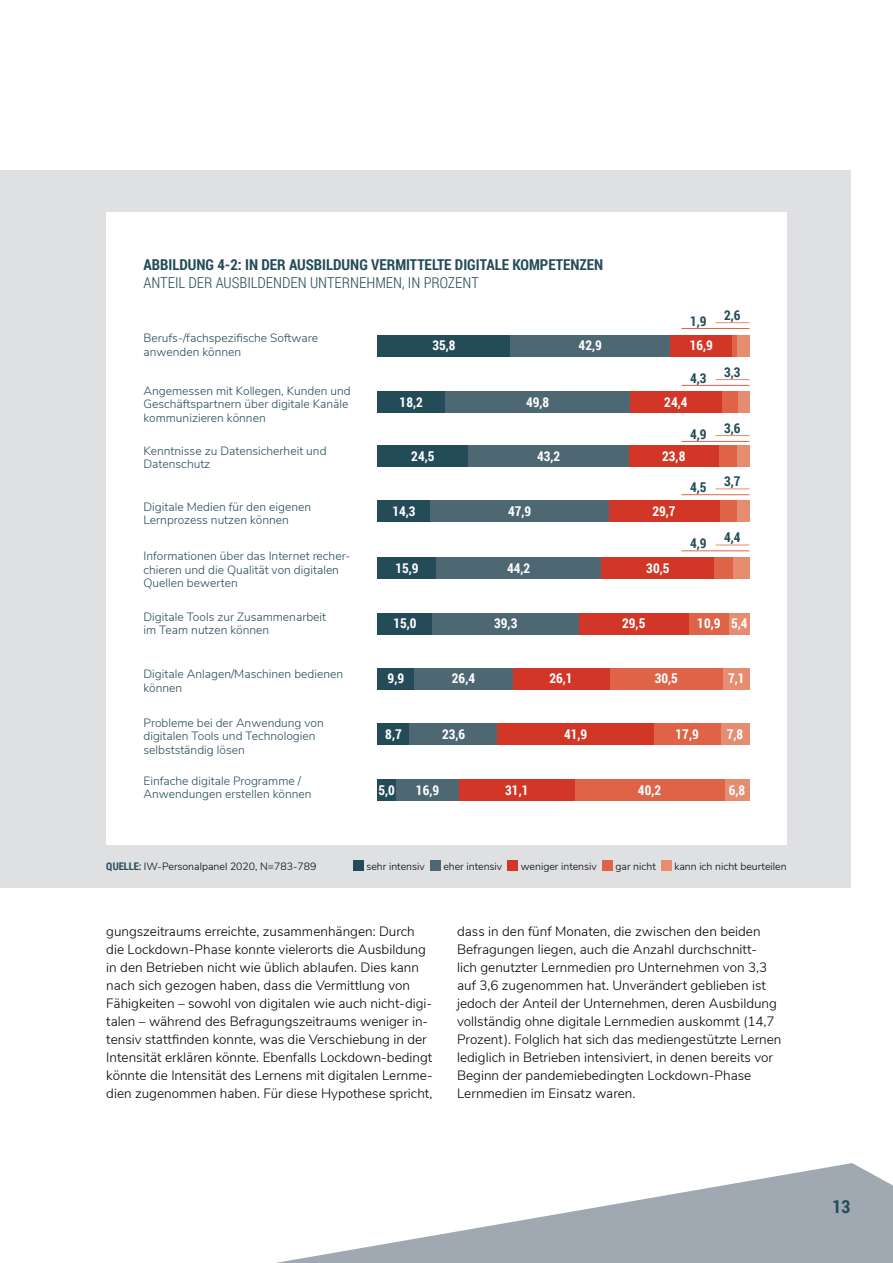
<style>
.page{position:relative;width:893px;height:1263px;background:#fff}
.page>*{position:absolute;margin:0;border:0;box-sizing:border-box;transform-origin:0 0}
.t1{font:700 18px "Roboto Condensed";color:#234b58}
.t2{font:700 15px "Roboto Condensed";color:#234b58}
.t3{font:300 15px "Roboto Condensed";color:#234b58}
.t4{font:300 13.5px/18px "Nunito Sans";color:#000}
.t5{font:700 13.5px "Roboto Condensed";color:#fff}
.t6{font:700 13.5px "Roboto Condensed";color:#234b58}
.t7{font:300 12px/13.5px "Nunito Sans";color:#234b58}
.t8{font:300 10.5px "Nunito Sans";color:#000}
.s1{font-family:"Roboto Condensed";font-weight:700;color:#234b58}
</style>
<div class="page">
<svg style="left:276px;top:1163px;width:617px;height:100px;fill:#a0a9b1"></svg>
<div style="left:0;top:170px;width:850px;height:718px;background:#dfe0e2"></div>
<div style="left:106px;top:213px;width:681px;height:632px;background:#fff"></div>
<div style="left:353px;top:860px;width:11px;height:11px;background:#234b58"></div>
<div style="left:430px;top:860px;width:11px;height:11px;background:#4d6773"></div>
<div style="left:508px;top:860px;width:10px;height:11px;background:#d13627"></div>
<div style="left:602px;top:860px;width:11px;height:11px;background:#de6347"></div>
<div style="left:661px;top:860px;width:11px;height:11px;background:#e58c71"></div>
<div style="left:377px;top:335px;width:133px;height:21px;background:#234b58"></div>
<div style="left:377px;top:392px;width:68px;height:21px;background:#234b58"></div>
<div style="left:377px;top:445px;width:91px;height:22px;background:#234b58"></div>
<div style="left:377px;top:501px;width:54px;height:21px;background:#234b58"></div>
<div style="left:377px;top:558px;width:59px;height:21px;background:#234b58"></div>
<div style="left:377px;top:613px;width:56px;height:21px;background:#234b58"></div>
<div style="left:377px;top:668px;width:37px;height:21px;background:#234b58"></div>
<div style="left:377px;top:723px;width:33px;height:22px;background:#234b58"></div>
<div style="left:377px;top:779px;width:19px;height:22px;background:#234b58"></div>
<div style="left:510px;top:335px;width:160px;height:21px;background:#4d6773"></div>
<div style="left:445px;top:392px;width:185px;height:21px;background:#4d6773"></div>
<div style="left:468px;top:445px;width:161px;height:22px;background:#4d6773"></div>
<div style="left:431px;top:501px;width:178px;height:21px;background:#4d6773"></div>
<div style="left:436px;top:558px;width:165px;height:21px;background:#4d6773"></div>
<div style="left:433px;top:613px;width:146px;height:21px;background:#4d6773"></div>
<div style="left:414px;top:668px;width:99px;height:21px;background:#4d6773"></div>
<div style="left:410px;top:723px;width:88px;height:22px;background:#4d6773"></div>
<div style="left:396px;top:779px;width:63px;height:22px;background:#4d6773"></div>
<div style="left:738px;top:392px;width:11px;height:21px;background:#e58c71"></div>
<div style="left:737px;top:445px;width:12px;height:22px;background:#e58c71"></div>
<div style="left:736px;top:501px;width:13px;height:21px;background:#e58c71"></div>
<div style="left:729px;top:613px;width:20px;height:21px;background:#e58c71"></div>
<div style="left:723px;top:668px;width:26px;height:21px;background:#e58c71"></div>
<div style="left:720px;top:723px;width:29px;height:22px;background:#e58c71"></div>
<div style="left:724px;top:779px;width:25px;height:22px;background:#e58c71"></div>
<div style="left:721px;top:392px;width:17px;height:21px;background:#de6347"></div>
<div style="left:718px;top:445px;width:19px;height:22px;background:#de6347"></div>
<div style="left:719px;top:501px;width:17px;height:21px;background:#de6347"></div>
<div style="left:689px;top:613px;width:40px;height:21px;background:#de6347"></div>
<div style="left:610px;top:668px;width:113px;height:21px;background:#de6347"></div>
<div style="left:654px;top:723px;width:66px;height:22px;background:#de6347"></div>
<div style="left:575px;top:779px;width:149px;height:22px;background:#de6347"></div>
<div style="left:579px;top:613px;width:110px;height:21px;background:#d13627"></div>
<div style="left:513px;top:668px;width:97px;height:21px;background:#d13627"></div>
<div style="left:498px;top:723px;width:156px;height:22px;background:#d13627"></div>
<div style="left:459px;top:779px;width:116px;height:22px;background:#d13627"></div>
<div style="left:670px;top:335px;width:63px;height:21px;background:#d13627"></div>
<div style="left:630px;top:392px;width:91px;height:21px;background:#d13627"></div>
<div style="left:629px;top:445px;width:89px;height:22px;background:#d13627"></div>
<div style="left:609px;top:501px;width:110px;height:21px;background:#d13627"></div>
<div style="left:601px;top:558px;width:114px;height:21px;background:#d13627"></div>
<div style="left:737px;top:335px;width:12px;height:21px;background:#e58c71"></div>
<hr style="left:733px;top:335px;width:4px;height:21px;background:#de6347">
<div style="left:733px;top:558px;width:16px;height:21px;background:#e58c71"></div>
<div style="left:715px;top:558px;width:18px;height:21px;background:#de6347"></div>
<hr style="left:681px;top:328px;width:68px;height:1px;background:#de6347">
<hr style="left:681px;top:385px;width:68px;height:1px;background:#de6347">
<hr style="left:681px;top:441px;width:68px;height:1px;background:#de6347">
<hr style="left:681px;top:494px;width:68px;height:1px;background:#de6347">
<hr style="left:681px;top:550px;width:68px;height:1px;background:#de6347">
<hr style="left:715px;top:322px;width:34px;height:1px;background:#e58c71">
<hr style="left:715px;top:379px;width:34px;height:1px;background:#e58c71">
<hr style="left:715px;top:435px;width:34px;height:1px;background:#e58c71">
<hr style="left:715px;top:488px;width:34px;height:1px;background:#e58c71">
<hr style="left:715px;top:545px;width:34px;height:1px;background:#e58c71">
<p class="t2" style="left:144px;top:254px;width:461px">ABBILDUNG 4-2: IN DER AUSBILDUNG VERMITTELTE DIGITALE KOMPETENZEN</p>
<p class="t3" style="left:144px;top:272px;width:337px">ANTEIL DER AUSBILDENDEN UNTERNEHMEN, IN PROZENT</p>
<p class="t6" style="left:690px;top:312px;width:18px">1,9</p>
<p class="t6" style="left:724px;top:306px;width:18px">2,6</p>
<p class="t7" style="left:144px;top:330px;width:176px">Berufs-/fachspezifische Software anwenden können</p>
<p class="t7" style="left:144px;top:383px;width:209px">Angemessen mit Kollegen, Kunden und<br>Geschäftspartnern über digitale Kanäle kommunizieren können</p>
<p class="t7" style="left:144px;top:443px;width:185px">Kenntnisse zu Datensicherheit und<br>Datenschutz</p>
<p class="t7" style="left:144px;top:499px;width:169px">Digitale Medien für den eigenen<br>Lernprozess nutzen können</p>
<p class="t7" style="left:144px;top:549px;width:208px">Informationen über das Internet recher&shy;chieren und die Qualität von digitalen<br>Quellen bewerten</p>
<p class="t7" style="left:144px;top:609px;width:184px">Digitale Tools zur Zusammenarbeit im Team nutzen können</p>
<p class="t7" style="left:144px;top:666px;width:201px">Digitale Anlagen/Maschinen bedienen können</p>
<p class="t7" style="left:144px;top:715px;width:182px">Probleme bei der Anwendung von digitalen Tools und Technologien selbstständig lösen</p>
<p class="t7" style="left:144px;top:773px;width:169px">Einfache digitale Programme /<br>Anwendungen erstellen können</p>
<p class="t5" style="left:432px;top:336px;width:25px">35,8</p>
<p class="t5" style="left:579px;top:336px;width:25px">42,9</p>
<p class="t5" style="left:690px;top:336px;width:25px">16,9</p>
<p class="t6" style="left:690px;top:368px;width:18px">4,3</p>
<p class="t6" style="left:724px;top:363px;width:18px">3,3</p>
<p class="t5" style="left:400px;top:393px;width:25px">18,2</p>
<p class="t5" style="left:526px;top:393px;width:25px">49,8</p>
<p class="t5" style="left:664px;top:393px;width:25px">24,4</p>
<p class="t6" style="left:690px;top:424px;width:18px">4,9</p>
<p class="t6" style="left:724px;top:419px;width:18px">3,6</p>
<p class="t5" style="left:411px;top:446px;width:25px">24,5</p>
<p class="t5" style="left:537px;top:446px;width:25px">43,2</p>
<p class="t5" style="left:662px;top:446px;width:25px">23,8</p>
<p class="t6" style="left:690px;top:478px;width:18px">4,5</p>
<p class="t6" style="left:724px;top:472px;width:18px">3,7</p>
<p class="t5" style="left:392px;top:502px;width:25px">14,3</p>
<p class="t5" style="left:508px;top:501px;width:25px">47,9</p>
<p class="t5" style="left:652px;top:502px;width:25px">29,7</p>
<p class="t6" style="left:690px;top:534px;width:18px">4,9</p>
<p class="t6" style="left:724px;top:528px;width:18px">4,4</p>
<p class="t5" style="left:395px;top:558px;width:25px">15,9</p>
<p class="t5" style="left:507px;top:558px;width:25px">44,2</p>
<p class="t5" style="left:646px;top:558px;width:25px">30,5</p>
<p class="t5" style="left:393px;top:614px;width:25px">15,0</p>
<p class="t5" style="left:494px;top:614px;width:25px">39,3</p>
<p class="t5" style="left:622px;top:614px;width:25px">29,5</p>
<p class="t5" style="left:697px;top:614px;width:25px">10,9</p>
<p class="t5" style="left:731px;top:614px;width:18px">5,4</p>
<p class="t5" style="left:388px;top:669px;width:18px">9,9</p>
<p class="t5" style="left:452px;top:669px;width:25px">26,4</p>
<p class="t5" style="left:549px;top:669px;width:25px">26,1</p>
<p class="t5" style="left:655px;top:669px;width:25px">30,5</p>
<p class="t5" style="left:728px;top:669px;width:18px">7,1</p>
<p class="t5" style="left:385px;top:724px;width:18px">8,7</p>
<p class="t5" style="left:442px;top:724px;width:25px">23,6</p>
<p class="t5" style="left:564px;top:724px;width:25px">41,9</p>
<p class="t5" style="left:676px;top:724px;width:25px">17,9</p>
<p class="t5" style="left:727px;top:724px;width:18px">7,8</p>
<p class="t5" style="left:378px;top:780px;width:18px">5,0</p>
<p class="t5" style="left:416px;top:780px;width:25px">16,9</p>
<p class="t5" style="left:505px;top:780px;width:25px">31,1</p>
<p class="t5" style="left:638px;top:780px;width:25px">40,2</p>
<p class="t5" style="left:729px;top:780px;width:18px">6,8</p>
<p class="t8" style="left:106px;top:859px;width:212px"><span class="s1">QUELLE:</span> IW-Personalpanel 2020, N=783-789</p>
<p class="t8" style="left:366px;top:859px;width:60px">sehr intensiv</p>
<p class="t8" style="left:443px;top:859px;width:60px">eher intensiv</p>
<p class="t8" style="left:521px;top:859px;width:78px">weniger intensiv</p>
<p class="t8" style="left:615px;top:859px;width:42px">gar nicht</p>
<p class="t8" style="left:674px;top:859px;width:114px">kann ich nicht beurteilen</p>
<p class="t4" style="left:106px;top:921px;width:328px">gungszeitraums erreichte, zusammenhängen: Durch die Lockdown-Phase konnte vielerorts die Ausbildung in den Betrieben nicht wie üblich ablaufen. Dies kann nach sich gezogen haben, dass die Vermittlung von Fähigkeiten – sowohl von digitalen wie auch nicht-digi&shy;talen – während des Befragungszeitraums weniger in&shy;tensiv stattfinden konnte, was die Verschiebung in der Intensität erklären könnte. Ebenfalls Lockdown-bedingt könnte die Intensität des Lernens mit digitalen Lernme&shy;dien zugenommen haben. Für diese Hypothese spricht,</p>
<p class="t4" style="left:457px;top:921px;width:326px">dass in den fünf Monaten, die zwischen den beiden Befragungen liegen, auch die Anzahl durchschnitt-<br>lich genutzter Lernmedien pro Unternehmen von 3,3 auf 3,6 zugenommen hat. Unverändert geblieben ist jedoch der Anteil der Unternehmen, deren Ausbildung vollständig ohne digitale Lernmedien auskommt (14,7<br>Prozent). Folglich hat sich das mediengestützte Lernen lediglich in Betrieben intensiviert, in denen bereits vor Beginn der pandemiebedingten Lockdown-Phase Lernmedien im Einsatz waren.</p>
<h1 class="t1" style="left:832px;top:1193px;width:19px">13</h1>
</div>
